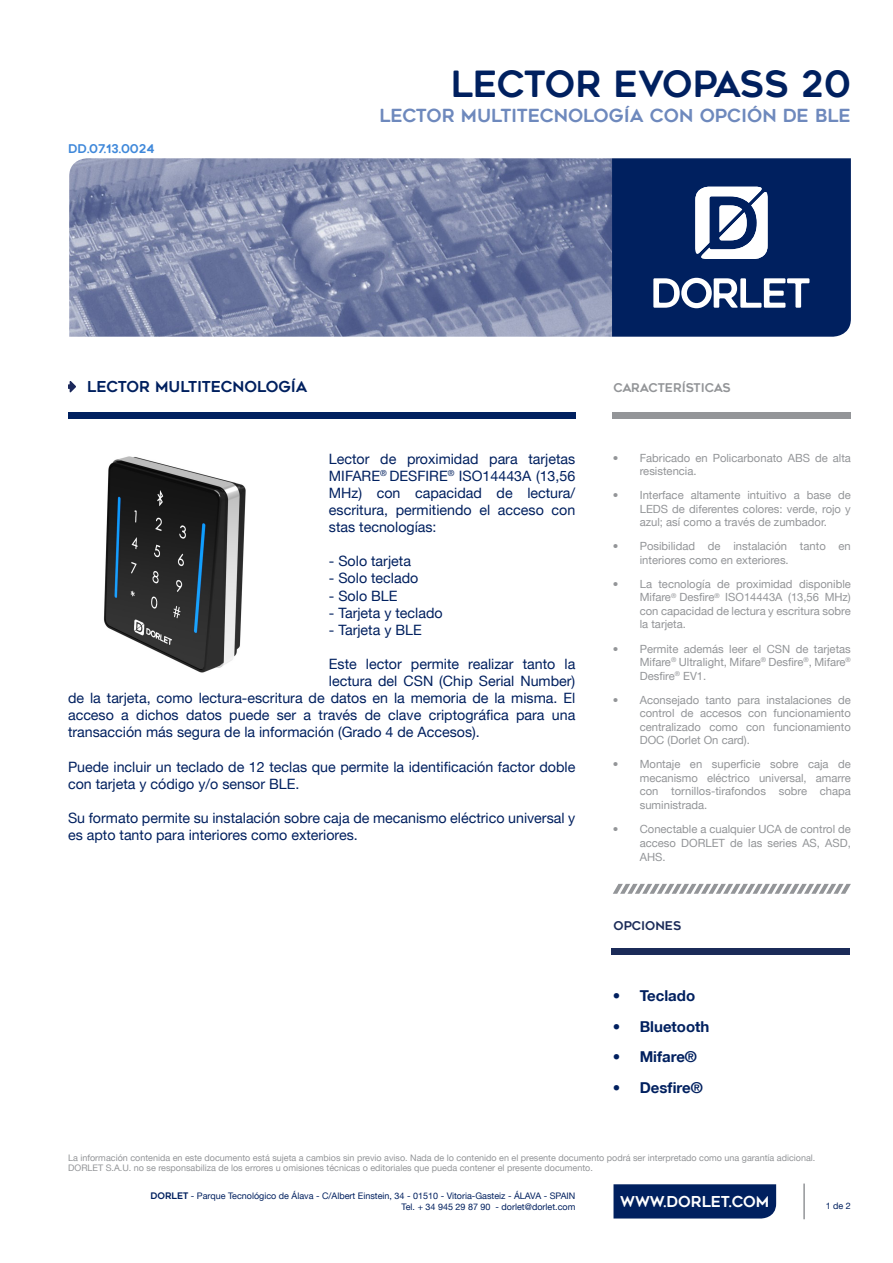
<style>
.page{position:relative;width:893px;height:1263px;background:#fff}
.page>*{position:absolute;margin:0;border:0;box-sizing:border-box;transform-origin:0 0}
.t1{font:36px "Geometos Rounded";letter-spacing:-.01em;color:#00205f}
.t2{font:18px "Geometos Rounded";color:#6e89bd}
.t3{font:700 15px "Helvetica Neue LT";color:#00205f}
.t4{font:15px "Geometos Rounded";color:#00205f}
.t5{font:15px "Geometos Rounded";color:#fff}
.t6{font:14.25px/17.1px "Helvetica Neue LT";color:#00205f}
.t7{font:12px "Geometos Rounded";letter-spacing:-.02em;color:#939598}
.t8{font:12px "Geometos Rounded";color:#3f88da}
.t9{font:12px "Geometos Rounded";color:#1c2c59}
.t10{font:11.25px/13.5px "Helvetica Neue LT";color:#939598;text-align:justify}
.t11{font:9px/10.8px "Helvetica Neue LT";color:#939598}
.t12{font:9px "Helvetica Neue LT";color:#00205f}
.s1{font-family:"Geometos Rounded"}
</style>
<div class="page">
<img style="left:69px;top:158px;width:543px;height:179px">
<div style="left:613px;top:412px;width:238px;height:6px;background:#939598"></div>
<div style="left:68px;top:412px;width:507px;height:6px;background:#00205f"></div>
<div style="left:613px;top:1184px;width:163px;height:34px;background:#00205f"></div>
<hr style="left:803px;top:1183px;width:2px;height:36px;background:#939598">
<svg style="left:612px;top:158px;width:239px;height:179px;background:#223e74"></svg>
<svg style="left:68px;top:381px;width:8px;height:11px"></svg>
<svg style="left:613px;top:884px;width:238px;height:10px"></svg>
<img style="left:103px;top:456px;width:143px;height:217px">
<div style="left:612px;top:948px;width:238px;height:7px;background:#1b2b58"></div>
<p class="t8" style="left:68px;top:142px;width:88px">DD.07.13.0024</p>
<p class="t1" style="left:451px;top:64px;width:402px">LECTOR EVOPASS 20</p>
<p class="t2" style="left:379px;top:105px;width:473px">LECTOR MULTITECNOLOGÍA CON OPCIÓN DE BLE</p>
<p class="t4" style="left:87px;top:378px;width:222px">LECTOR MULTITECNOLOGÍA</p>
<p class="t7" style="left:613px;top:381px;width:119px">CARACTERÍSTICAS</p>
<p class="t6" style="left:329px;top:450px;width:248px;text-align:justify">Lector de proximidad para tarjetas MIFARE<sup>®</sup> DESFIRE<sup>®</sup> ISO14443A (13,56<br>MHz) con capacidad de lectura/ escritura, permitiendo el acceso con stas tecnologías:</p>
<p class="t6" style="left:329px;top:552px;width:84px">- Solo tarjeta</p>
<p class="t6" style="left:329px;top:570px;width:91px">- Solo teclado</p>
<p class="t6" style="left:329px;top:587px;width:70px">- Solo BLE</p>
<p class="t6" style="left:329px;top:604px;width:115px">- Tarjeta y teclado</p>
<p class="t6" style="left:329px;top:621px;width:94px">- Tarjeta y BLE</p>
<p class="t6" style="left:329px;top:655px;width:248px">Este lector permite realizar tanto la</p>
<p class="t6" style="left:329px;top:672px;width:248px">lectura del CSN (Chip Serial Number)</p>
<p class="t6" style="left:68px;top:689px;width:509px">de la tarjeta, como lectura-escritura de datos en la memoria de la misma. El</p>
<p class="t6" style="left:68px;top:706px;width:509px">acceso a dichos datos puede ser a través de clave criptográfica para una</p>
<p class="t6" style="left:68px;top:723px;width:413px">transacción más segura de la información (Grado 4 de Accesos).</p>
<p class="t6" style="left:68px;top:758px;width:509px">Puede incluir un teclado de 12 teclas que permite la identificación factor doble con tarjeta y código y/o sensor BLE.</p>
<p class="t6" style="left:68px;top:809px;width:509px">Su formato permite su instalación sobre caja de mecanismo eléctrico universal y es apto tanto para interiores como exteriores.</p>
<p class="t10" style="left:640px;top:451px;width:213px;text-indent:-27px">• Fabricado en Policarbonato ABS de alta resistencia.</p>
<p class="t10" style="left:640px;top:488px;width:213px;text-indent:-27px">• Interface altamente intuitivo a base de LEDS de diferentes colores: verde, rojo y azul; así como a través de zumbador.</p>
<p class="t10" style="left:640px;top:539px;width:213px;text-indent:-27px">• Posibilidad de instalación tanto en interiores como en exteriores.</p>
<p class="t10" style="left:640px;top:577px;width:213px;text-indent:-27px">• La tecnología de proximidad disponible Mifare<sup>®</sup> Desfire<sup>®</sup> ISO14443A (13,56 MHz) con capacidad de lectura y escritura sobre la tarjeta.</p>
<p class="t10" style="left:640px;top:642px;width:213px;text-indent:-27px">• Permite además leer el CSN de tarjetas Mifare<sup>®</sup> Ultralight, Mifare<sup>®</sup> Desfire<sup>®</sup>, Mifare<sup>® </sup>Desfire<sup>®</sup> EV1.</p>
<p class="t10" style="left:640px;top:693px;width:213px;text-indent:-27px">• Aconsejado tanto para instalaciones de control de accesos con funcionamiento centralizado como con funcionamiento DOC (Dorlet On card).</p>
<p class="t10" style="left:640px;top:757px;width:213px;text-indent:-27px">• Montaje en superficie sobre caja de mecanismo eléctrico universal, amarre con tornillos-tirafondos sobre chapa suministrada.</p>
<p class="t10" style="left:640px;top:822px;width:213px;line-height:14px;text-indent:-27px">• Conectable a cualquier UCA de control de acceso DORLET de las series AS, ASD, AHS.</p>
<p class="t9" style="left:613px;top:919px;width:69px">OPCIONES</p>
<p class="t3" style="left:613px;top:986px;width:84px">• Teclado</p>
<p class="t3" style="left:613px;top:1017px;width:98px">• Bluetooth</p>
<p class="t3" style="left:613px;top:1048px;width:86px">• Mifare®</p>
<p class="t3" style="left:613px;top:1078px;width:92px">• Desfire®</p>
<p class="t11" style="left:68px;top:1152px;width:749px">La información contenida en este documento está sujeta a cambios sin previo aviso. Nada de lo contenido en el presente documento podrá ser interpretado como una garantía adicional.<br>DORLET S.A.U. no se responsabiliza de los errores u omisiones técnicas o editoriales que pueda contener el presente documento.</p>
<p class="t12" style="left:150px;top:1191px;width:426px"><span class="s1">DORLET</span> - Parque Tecnológico de Álava - C/Albert Einstein, 34 - 01510 - Vitoria-Gasteiz - ÁLAVA - SPAIN</p>
<p class="t12" style="left:402px;top:1201px;width:175px">Tel. + 34 945 29 87 90 - dorlet@dorlet.com</p>
<p class="t12" style="left:826px;top:1200px;width:27px">1 de 2</p>
<p class="t5" style="left:620px;top:1193px;width:151px">WWW.DORLET.COM</p>
</div>
